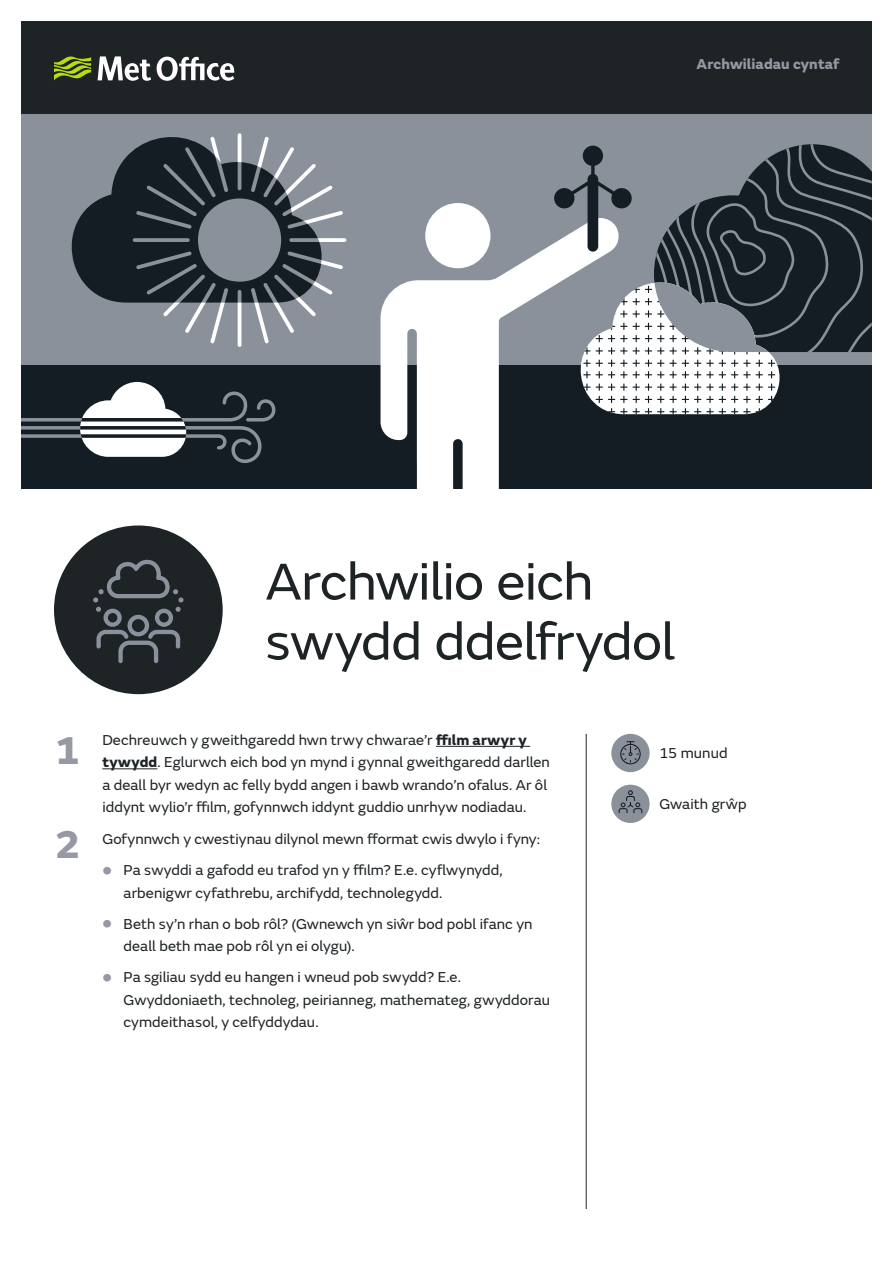
<style>
.page{position:relative;width:893px;height:1263px;background:#fff}
.page>*{position:absolute;margin:0;border:0;box-sizing:border-box;transform-origin:0 0}
.MO_Lesson_plan_title{font:54px/60px "FS Emeric";letter-spacing:-.01em;color:#1e2326}
.t1{font:800 40.5px "FS Emeric";color:#9699a3}
.MO_Lesson_plan_bulle{font:15px/22.5px "FS Emeric";letter-spacing:.005em;color:#1e2326}
.MO_Lesson_plan_age_r{font:800 15px "FS Emeric";letter-spacing:.005em;color:#9699a3}
.MO_Lesson_plan_body{font:15px "FS Emeric";letter-spacing:.005em;color:#1e2326}
.s1{font-weight:800}
.s2{font-family:"Arial";font-weight:700;font-size:27px;color:#9699a3}
</style>
<div class="page">
<div style="left:54px;top:525px;width:169px;height:169px;background:#1e2326;border-radius:50%"></div>
<div style="left:21px;top:21px;width:851px;height:95px;background:#1e2326"></div>
<svg style="left:98px;top:56px;width:137px;height:25px"></svg>
<svg style="left:54px;top:56px;width:37px;height:24px"></svg>
<div style="left:21px;top:115px;width:851px;height:374px;background:#8b919b"></div>
<div style="left:21px;top:366px;width:851px;height:123px;background:#141d23"></div>
<svg style="left:71px;top:134px;width:251px;height:169px;fill:#141d23"></svg>
<div style="left:198px;top:198px;width:83px;height:84px;background:#8b919b;border-radius:50%"></div>
<hr style="left:238px;top:133px;width:3px;height:57px;background:#8b919b;border-radius:2px">
<svg style="left:133px;top:238px;width:57px;height:4px"></svg>
<hr style="left:238px;top:290px;width:3px;height:57px;background:#8b919b;border-radius:2px">
<svg style="left:289px;top:238px;width:57px;height:4px"></svg>
<svg style="left:238px;top:133px;width:3px;height:29px"></svg>
<svg style="left:238px;top:303px;width:3px;height:44px"></svg>
<svg style="left:136px;top:137px;width:92px;height:92px"></svg>
<svg style="left:136px;top:251px;width:92px;height:92px"></svg>
<svg style="left:251px;top:251px;width:92px;height:92px"></svg>
<svg style="left:318px;top:238px;width:28px;height:4px"></svg>
<svg style="left:251px;top:137px;width:92px;height:92px"></svg>
<div style="left:425px;top:203px;width:65px;height:65px;background:#fff;border-radius:50%"></div>
<svg style="left:381px;top:218px;width:173px;height:271px;fill:#fff"></svg>
<svg style="left:21px;top:382px;width:255px;height:81px"></svg>
<svg style="left:554px;top:144px;width:318px;height:270px"></svg>
<hr style="left:586px;top:734px;width:1px;height:475px;background:#1e2326">
<hr style="left:436px;top:746px;width:94px;height:1px;background:#1e2326">
<hr style="left:102px;top:768px;width:55px;height:1px;background:#1e2326">
<div style="left:611px;top:734px;width:39px;height:38px;background:#8b919b;border-radius:50%"></div>
<svg style="left:620px;top:741px;width:21px;height:23px"></svg>
<div style="left:611px;top:785px;width:39px;height:38px;background:#8b919b;border-radius:50%"></div>
<svg style="left:619px;top:790px;width:23px;height:23px"></svg>
<svg style="left:93px;top:559px;width:91px;height:104px"></svg>
<p class="MO_Lesson_plan_age_r" style="left:696px;top:52px;width:144px">Archwiliadau cyntaf</p>
<p class="MO_Lesson_plan_title" style="left:265px;top:548px;width:411px">Archwilio eich swydd ddelfrydol</p>
<p class="t1" style="left:54px;top:718px;width:29px">1</p>
<p class="t1" style="left:54px;top:812px;width:29px">2</p>
<p class="MO_Lesson_plan_bulle" style="left:102px;top:728px;width:449px">Dechreuwch y gweithgaredd hwn trwy chwarae’r <span class="s1">ffilm arwyr y tywydd</span>. Eglurwch eich bod yn mynd i gynnal gweithgaredd darllen a deall byr wedyn ac felly bydd angen i bawb wrando’n ofalus. Ar ôl iddynt wylio’r ffilm, gofynnwch iddynt guddio unrhyw nodiadau.</p>
<p class="MO_Lesson_plan_bulle" style="left:102px;top:827px;width:439px">Gofynnwch y cwestiynau dilynol mewn fformat cwis dwylo i fyny:</p>
<p class="MO_Lesson_plan_bulle" style="left:124px;top:858px;width:380px;text-indent:-21px"><span class="s2">•</span> Pa swyddi a gafodd eu trafod yn y ffilm? E.e. cyflwynydd, arbenigwr cyfathrebu, archifydd, technolegydd.</p>
<p class="MO_Lesson_plan_bulle" style="left:124px;top:912px;width:410px;text-indent:-21px"><span class="s2">•</span> Beth sy’n rhan o bob rôl? (Gwnewch yn siŵr bod pobl ifanc yn deall beth mae pob rôl yn ei olygu).</p>
<p class="MO_Lesson_plan_bulle" style="left:124px;top:965px;width:428px;text-indent:-21px"><span class="s2">•</span> Pa sgiliau sydd eu hangen i wneud pob swydd? E.e.<br>Gwyddoniaeth, technoleg, peirianneg, mathemateg, gwyddorau cymdeithasol, y celfyddydau.</p>
<p class="MO_Lesson_plan_body" style="left:659px;top:743px;width:70px">15 munud</p>
<p class="MO_Lesson_plan_body" style="left:659px;top:794px;width:89px">Gwaith grŵp</p>
</div>
